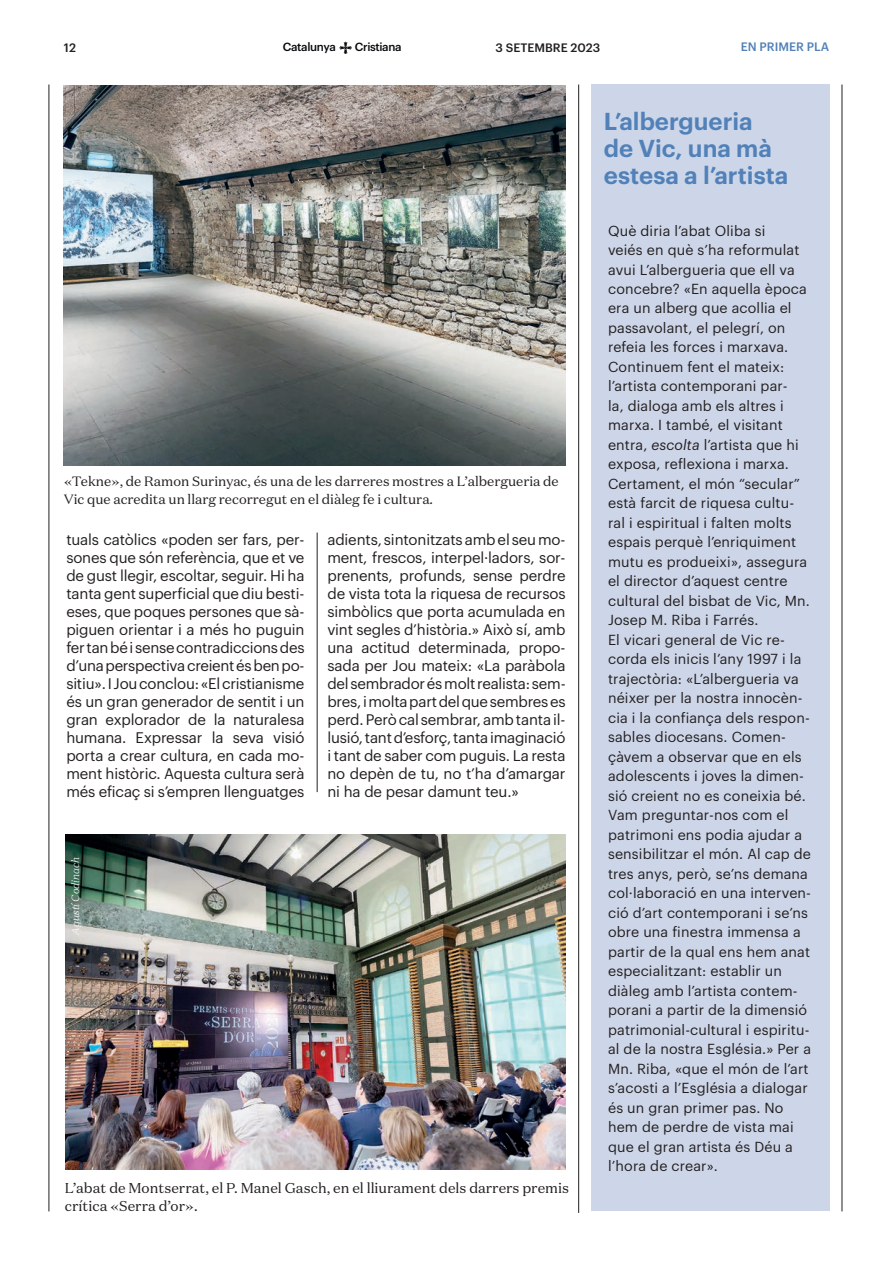
<style>
.page{position:relative;width:893px;height:1263px;background:#fff}
.page>*{position:absolute;margin:0;border:0;box-sizing:border-box;transform-origin:0 0}
.t1{font:600 24px/27px "Graphik";color:#5181b8}
.t2{font:15px/18px "Graphik";letter-spacing:-.01em;color:#231f20;text-align:justify}
.t3{font:14.25px/19.5px "Graphik";letter-spacing:.01em;color:#231f20}
.t4{font:14.25px/18px "Domaine Text";color:#231f20}
.t5{font:13.5px/18px "Domaine Text";color:#231f20}
.t6{font:500 12px "Graphik";color:#231f20}
.t7{font:500 12px "Graphik";color:#5181b8}
.t8{font:500 11.55px "Graphik";letter-spacing:-.03em;color:#07090c}
.t9{font:italic 300 10.5px "Domaine Text";color:#fff}
.s1{font-style:italic}
</style>
<div class="page">
<hr style="left:49px;top:85px;width:1px;height:1126px;background:#231f20">
<svg style="left:339px;top:42px;width:13px;height:12px"></svg>
<img style="left:66px;top:835px;width:500px;height:334px">
<div style="left:591px;top:85px;width:238px;height:1126px;background:#cdd6e8"></div>
<hr style="left:842px;top:85px;width:1px;height:1126px;background:#231f20">
<img style="left:64px;top:85px;width:502px;height:381px">
<hr style="left:317px;top:533px;width:1px;height:259px;background:#231f20">
<hr style="left:578px;top:85px;width:1px;height:1128px;background:#231f20">
<p class="t6" style="left:64px;top:38px;width:14px">12</p>
<p class="t8" style="left:283px;top:38px;width:54px">Catalunya</p>
<p class="t8" style="left:355px;top:38px;width:48px">Cristiana</p>
<p class="t6" style="left:495px;top:38px;width:106px">3 SETEMBRE 2023</p>
<p class="t7" style="left:741px;top:38px;width:90px">EN PRIMER PLA</p>
<p class="t5" style="left:64px;top:472px;width:496px">«Tekne», de Ramon Surinyac, és una de les darreres mostres a L’albergueria de<br>Vic que acredita un llarg recorregut en el diàleg fe i cultura.</p>
<p class="t2" style="left:66px;top:529px;width:240px">tuals catòlics «poden ser fars, per&shy;sones que són referència, que et ve de gust llegir, escoltar, seguir. Hi ha tanta gent superficial que diu besti&shy;eses, que poques persones que sà&shy;piguen orientar i a més ho puguin fer tan bé i sense contradiccions des d’una perspectiva creient és ben po&shy;sitiu». I Jou conclou: «El cristianisme és un gran generador de sentit i un gran explorador de la naturalesa humana. Expressar la seva visió porta a crear cultura, en cada mo&shy;ment històric. Aquesta cultura serà més eficaç si s’empren llenguatges</p>
<p class="t2" style="left:327px;top:529px;width:240px">adients, sintonitzats amb el seu mo&shy;ment, frescos, interpel·ladors, sor&shy;prenents, profunds, sense perdre de vista tota la riquesa de recursos simbòlics que porta acumulada en vint segles d’història.» Això sí, amb una actitud determinada, propo&shy;sada per Jou mateix: «La paràbola del sembrador és molt realista: sem&shy;bres, i molta part del que sembres es perd. Però cal sembrar, amb tanta il&shy;lusió, tant d’esforç, tanta imaginació i tant de saber com puguis. La resta no depèn de tu, no t’ha d’amargar ni ha de pesar damunt teu.»</p>
<p class="t9" style="left:69px;top:934px;width:79px;rotate:-90deg">Agustí Codinach</p>
<p class="t4" style="left:65px;top:1179px;width:506px">L’abat de Montserrat, el P. Manel Gasch, en el lliurament dels darrers premis crítica «Serra d’or».</p>
<h1 class="t1" style="left:604px;top:106px;width:186px">L’albergueria<br>de Vic, una mà estesa a l’artista</h1>
<p class="t3" style="left:608px;top:219px;width:204px">Què diria l’abat Oliba si<br>veiés en què s’ha reformulat avui L’albergueria que ell va concebre? «En aquella època era un alberg que acollia el passavolant, el pelegrí, on refeia les forces i marxava.<br>Continuem fent el mateix: l’artista contemporani par-<br>la, dialoga amb els altres i marxa. I també, el visitant entra, <span class="s1">escolta</span> l’artista que hi exposa, reflexiona i marxa.<br>Certament, el món “secular” està farcit de riquesa cultu&shy;ral i espiritual i falten molts espais perquè l’enriquiment mutu es produeixi», assegura el director d’aquest centre cultural del bisbat de Vic, Mn.<br>Josep M. Riba i Farrés.<br>El vicari general de Vic re&shy;corda els inicis l’any 1997 i la trajectòria: «L’albergueria va néixer per la nostra innocèn&shy;cia i la confiança dels respon&shy;sables diocesans. Comen&shy;çàvem a observar que en els adolescents i joves la dimen&shy;sió creient no es coneixia bé.<br>Vam preguntar-nos com el patrimoni ens podia ajudar a sensibilitzar el món. Al cap de tres anys, però, se’ns demana col·laboració en una interven&shy;ció d’art contemporani i se’ns obre una finestra immensa a partir de la qual ens hem anat especialitzant: establir un diàleg amb l’artista contem&shy;porani a partir de la dimensió patrimonial-cultural i espiritu&shy;al de la nostra Església.» Per a<br>Mn. Riba, «que el món de l’art s’acosti a l’Església a dialogar és un gran primer pas. No hem de perdre de vista mai que el gran artista és Déu a l’hora de crear».</p>
</div>
